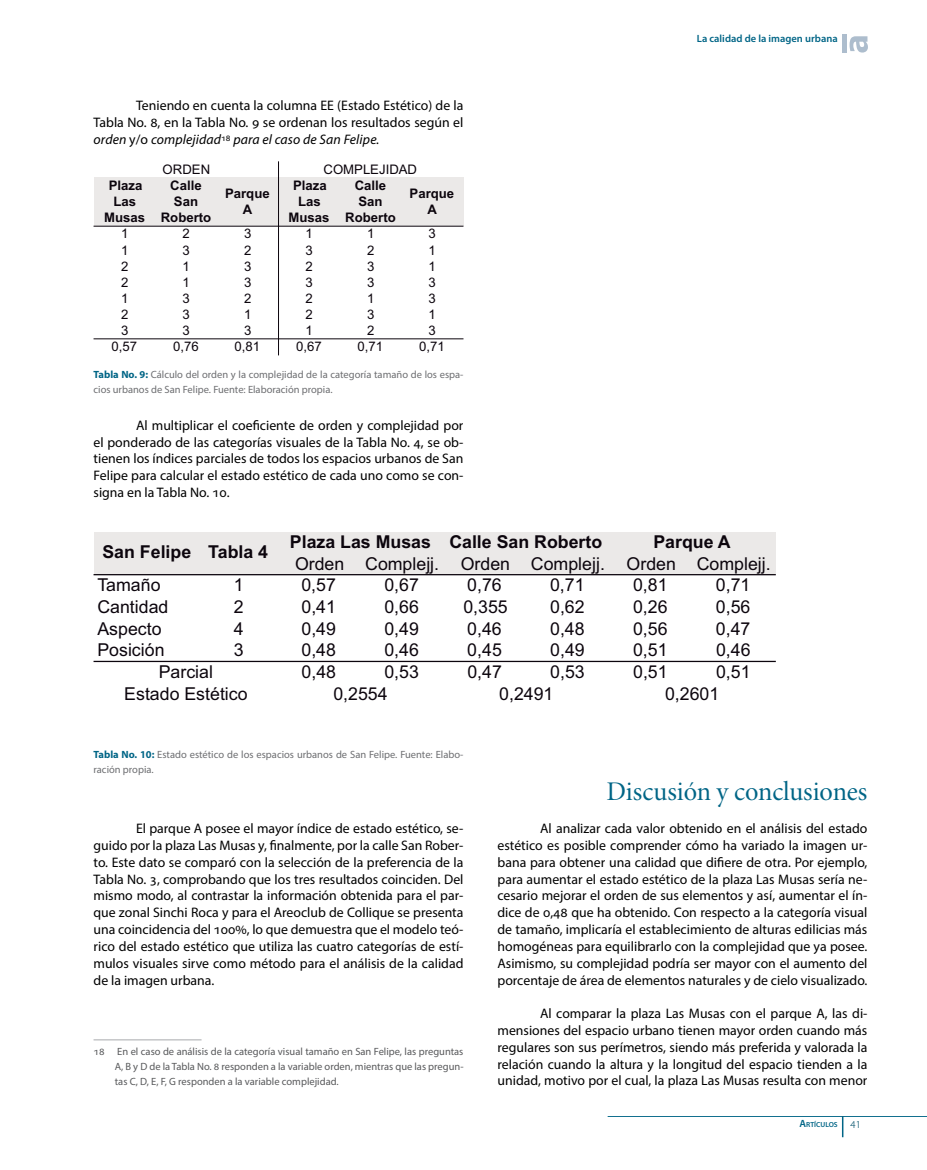
<style>
.page{position:relative;width:927px;height:1170px;background:#fff}
.page>*{position:absolute;margin:0;border:0;box-sizing:border-box;transform-origin:0 0}
.t1{font:27px "Minion Pro Subh";letter-spacing:-.005em;color:#006586}
.t2{font:17.7px "Arial";color:#0c050d}
.t3{font:700 17.7px "Arial";color:#0c050d}
.t4{font:13.8px/16.8px "Myriad Pro";color:#000;text-align:justify}
.t5{font:13.2px "Arial";color:#0c050d}
.t6{font:700 13.2px/16px "Arial";color:#0c050d;text-align:center}
.t7{font:10.5px/15px "Myriad Pro";color:#6d6e71}
.t8{font:10.5px/15px "Myriad Pro";color:#58595b;text-align:justify}
.t9{font:600 10.5px "Myriad Pro";color:#006586}
.t10{font:600 7.35px "Myriad Pro";color:#006586}
.s1{font-style:italic}
.s2{font-weight:700;color:#006586}
.s3{font-size:10.5px}
.s4{font-weight:300;font-size:10.5px;color:#bcbec0}
</style>
<div class="page">
<svg style="left:842px;top:1117px;width:1px;height:20px"></svg>
<div style="left:842px;top:34px;width:5px;height:19px;background:#adbdcd"></div>
<svg style="left:849px;top:36px;width:19px;height:17px"></svg>
<hr style="left:608px;top:1116px;width:319px;height:1px;background:#006586">
<hr style="left:94px;top:1039px;width:108px;height:1px;background:#a7a9ac">
<div style="left:94px;top:177px;width:369px;height:50px;background:#ebe9e8"></div>
<hr style="left:278px;top:161px;width:1px;height:194px;background:#0c050d">
<hr style="left:94px;top:226px;width:369px;height:1px;background:#0c050d">
<hr style="left:94px;top:338px;width:369px;height:1px;background:#0c050d">
<div style="left:95px;top:532px;width:681px;height:43px;background:#ebe9e8"></div>
<hr style="left:94px;top:574px;width:682px;height:1px;background:#0c050d">
<hr style="left:94px;top:660px;width:682px;height:2px;background:#0c050d">
<p class="t4" style="left:94px;top:97px;width:371px;text-indent:43px">Teniendo en cuenta la columna EE (Estado Estético) de la Tabla No. 8, en la Tabla No. 9 se ordenan los resultados según el <span class="s1">orden</span> y/o <span class="s1">complejidad</span><sup>18</sup> <span class="s1">para el caso de San Felipe.</span></p>
<p class="t5" style="left:163px;top:161px;width:49px">ORDEN</p>
<p class="t5" style="left:323px;top:161px;width:95px">COMPLEJIDAD</p>
<p class="t6" style="left:104px;top:178px;width:42px">Plaza<br>Las<br>Musas</p>
<p class="t6" style="left:161px;top:178px;width:52px">Calle<br>San<br>Roberto</p>
<p class="t6" style="left:225px;top:185px;width:46px">Parque<br>A</p>
<p class="t6" style="left:289px;top:178px;width:42px">Plaza<br>Las<br>Musas</p>
<p class="t6" style="left:345px;top:178px;width:52px">Calle<br>San<br>Roberto</p>
<p class="t6" style="left:410px;top:185px;width:46px">Parque<br>A</p>
<p class="t5" style="left:121px;top:225px;width:9px">1</p>
<p class="t5" style="left:183px;top:225px;width:9px">2</p>
<p class="t5" style="left:244px;top:225px;width:9px">3</p>
<p class="t5" style="left:306px;top:225px;width:9px">1</p>
<p class="t5" style="left:367px;top:225px;width:9px">1</p>
<p class="t5" style="left:428px;top:225px;width:9px">3</p>
<p class="t5" style="left:121px;top:241px;width:9px">1</p>
<p class="t5" style="left:183px;top:241px;width:9px">3</p>
<p class="t5" style="left:244px;top:241px;width:9px">2</p>
<p class="t5" style="left:306px;top:241px;width:9px">3</p>
<p class="t5" style="left:367px;top:241px;width:9px">2</p>
<p class="t5" style="left:428px;top:241px;width:9px">1</p>
<p class="t5" style="left:121px;top:257px;width:9px">2</p>
<p class="t5" style="left:183px;top:257px;width:9px">1</p>
<p class="t5" style="left:244px;top:257px;width:9px">3</p>
<p class="t5" style="left:306px;top:257px;width:9px">2</p>
<p class="t5" style="left:367px;top:257px;width:9px">3</p>
<p class="t5" style="left:428px;top:257px;width:9px">1</p>
<p class="t5" style="left:121px;top:273px;width:9px">2</p>
<p class="t5" style="left:183px;top:273px;width:9px">1</p>
<p class="t5" style="left:244px;top:273px;width:9px">3</p>
<p class="t5" style="left:306px;top:273px;width:9px">3</p>
<p class="t5" style="left:367px;top:273px;width:9px">3</p>
<p class="t5" style="left:428px;top:273px;width:9px">3</p>
<p class="t5" style="left:121px;top:289px;width:9px">1</p>
<p class="t5" style="left:183px;top:289px;width:9px">3</p>
<p class="t5" style="left:244px;top:289px;width:9px">2</p>
<p class="t5" style="left:306px;top:289px;width:9px">2</p>
<p class="t5" style="left:367px;top:289px;width:9px">1</p>
<p class="t5" style="left:428px;top:289px;width:9px">3</p>
<p class="t5" style="left:121px;top:305px;width:9px">2</p>
<p class="t5" style="left:183px;top:305px;width:9px">3</p>
<p class="t5" style="left:244px;top:305px;width:9px">1</p>
<p class="t5" style="left:306px;top:305px;width:9px">2</p>
<p class="t5" style="left:367px;top:305px;width:9px">3</p>
<p class="t5" style="left:428px;top:305px;width:9px">1</p>
<p class="t5" style="left:121px;top:322px;width:9px">3</p>
<p class="t5" style="left:183px;top:322px;width:9px">3</p>
<p class="t5" style="left:244px;top:322px;width:9px">3</p>
<p class="t5" style="left:306px;top:322px;width:9px">1</p>
<p class="t5" style="left:367px;top:322px;width:9px">2</p>
<p class="t5" style="left:428px;top:322px;width:9px">3</p>
<p class="t5" style="left:112px;top:338px;width:27px">0,57</p>
<p class="t5" style="left:173px;top:338px;width:27px">0,76</p>
<p class="t5" style="left:235px;top:338px;width:27px">0,81</p>
<p class="t5" style="left:296px;top:338px;width:27px">0,67</p>
<p class="t5" style="left:358px;top:338px;width:27px">0,71</p>
<p class="t5" style="left:419px;top:338px;width:27px">0,71</p>
<p class="t7" style="left:94px;top:366px;width:371px"><span class="s2">Tabla No. 9:</span> Cálculo del orden y la complejidad de la categoría tamaño de los espa&shy;cios urbanos de San Felipe. Fuente: Elaboración propia.</p>
<p class="t4" style="left:94px;top:416px;width:371px;text-indent:43px">Al multiplicar el coeficiente de orden y complejidad por el ponderado de las categorías visuales de la Tabla No. 4, se ob&shy;tienen los índices parciales de todos los espacios urbanos de San Felipe para calcular el estado estético de cada uno como se con&shy;signa en la Tabla No. 10.</p>
<p class="t9" style="left:697px;top:32px;width:142px">La calidad de la imagen urbana</p>
<p class="t3" style="left:102px;top:540px;width:167px">San Felipe Tabla 4</p>
<p class="t3" style="left:290px;top:530px;width:314px">Plaza Las Musas Calle San Roberto</p>
<p class="t3" style="left:653px;top:530px;width:79px">Parque A</p>
<p class="t2" style="left:295px;top:551px;width:477px">Orden Complejj. Orden Complejj. Orden Complejj.</p>
<p class="t2" style="left:97px;top:573px;width:65px">Tamaño</p>
<p class="t2" style="left:234px;top:573px;width:11px">1</p>
<p class="t2" style="left:301px;top:573px;width:36px">0,57</p>
<p class="t2" style="left:384px;top:573px;width:36px">0,67</p>
<p class="t2" style="left:467px;top:573px;width:36px">0,76</p>
<p class="t2" style="left:550px;top:573px;width:36px">0,71</p>
<p class="t2" style="left:633px;top:573px;width:36px">0,81</p>
<p class="t2" style="left:716px;top:573px;width:36px">0,71</p>
<p class="t2" style="left:97px;top:595px;width:73px">Cantidad</p>
<p class="t2" style="left:234px;top:595px;width:11px">2</p>
<p class="t2" style="left:301px;top:595px;width:36px">0,41</p>
<p class="t2" style="left:384px;top:595px;width:36px">0,66</p>
<p class="t2" style="left:463px;top:595px;width:46px">0,355</p>
<p class="t2" style="left:550px;top:595px;width:36px">0,62</p>
<p class="t2" style="left:633px;top:595px;width:36px">0,26</p>
<p class="t2" style="left:716px;top:595px;width:36px">0,56</p>
<p class="t2" style="left:97px;top:616px;width:66px">Aspecto</p>
<p class="t2" style="left:234px;top:616px;width:11px">4</p>
<p class="t2" style="left:301px;top:616px;width:36px">0,49</p>
<p class="t2" style="left:384px;top:616px;width:36px">0,49</p>
<p class="t2" style="left:467px;top:616px;width:36px">0,46</p>
<p class="t2" style="left:550px;top:616px;width:36px">0,48</p>
<p class="t2" style="left:633px;top:616px;width:36px">0,56</p>
<p class="t2" style="left:716px;top:616px;width:36px">0,47</p>
<p class="t2" style="left:97px;top:638px;width:69px">Posición</p>
<p class="t2" style="left:234px;top:638px;width:11px">3</p>
<p class="t2" style="left:301px;top:638px;width:36px">0,48</p>
<p class="t2" style="left:384px;top:638px;width:36px">0,46</p>
<p class="t2" style="left:467px;top:638px;width:36px">0,45</p>
<p class="t2" style="left:550px;top:638px;width:36px">0,49</p>
<p class="t2" style="left:633px;top:638px;width:36px">0,51</p>
<p class="t2" style="left:716px;top:638px;width:36px">0,46</p>
<p class="t2" style="left:159px;top:660px;width:56px">Parcial</p>
<p class="t2" style="left:302px;top:660px;width:36px">0,48</p>
<p class="t2" style="left:384px;top:660px;width:36px">0,53</p>
<p class="t2" style="left:467px;top:660px;width:36px">0,47</p>
<p class="t2" style="left:550px;top:660px;width:36px">0,53</p>
<p class="t2" style="left:633px;top:660px;width:36px">0,51</p>
<p class="t2" style="left:716px;top:660px;width:36px">0,51</p>
<p class="t2" style="left:124px;top:681px;width:125px">Estado Estético</p>
<p class="t2" style="left:333px;top:681px;width:56px">0,2554</p>
<p class="t2" style="left:499px;top:681px;width:56px">0,2491</p>
<p class="t2" style="left:665px;top:681px;width:56px">0,2601</p>
<p class="t7" style="left:94px;top:746px;width:371px"><span class="s2">Tabla No. 10:</span> Estado estético de los espacios urbanos de San Felipe. Fuente: Elabo&shy;ración propia.</p>
<p class="t4" style="left:94px;top:820px;width:371px;text-indent:43px">El parque A posee el mayor índice de estado estético, se&shy;guido por la plaza Las Musas y, finalmente, por la calle San Rober&shy;to. Este dato se comparó con la selección de la preferencia de la Tabla No. 3, comprobando que los tres resultados coinciden. Del mismo modo, al contrastar la información obtenida para el par&shy;que zonal Sinchi Roca y para el Areoclub de Collique se presenta una coincidencia del 100%, lo que demuestra que el modelo teó&shy;rico del estado estético que utiliza las cuatro categorías de estí&shy;mulos visuales sirve como método para el análisis de la calidad de la imagen urbana.</p>
<p class="t8" style="left:115px;top:1043px;width:350px;text-indent:-21px">18 En el caso de análisis de la categoría visual tamaño en San Felipe, las preguntas A, B y D de la Tabla No. 8 responden a la variable orden, mientras que las pregun&shy;tas C, D, E, F, G responden a la variable complejidad.</p>
<h1 class="t1" style="left:606px;top:774px;width:263px">Discusión y conclusiones</h1>
<p class="t4" style="left:497px;top:820px;width:371px;text-indent:43px">Al analizar cada valor obtenido en el análisis del estado estético es posible comprender cómo ha variado la imagen ur&shy;bana para obtener una calidad que difiere de otra. Por ejemplo, para aumentar el estado estético de la plaza Las Musas sería ne&shy;cesario mejorar el orden de sus elementos y así, aumentar el ín&shy;dice de 0,48 que ha obtenido. Con respecto a la categoría visual de tamaño, implicaría el establecimiento de alturas edilicias más homogéneas para equilibrarlo con la complejidad que ya posee.<br>Asimismo, su complejidad podría ser mayor con el aumento del porcentaje de área de elementos naturales y de cielo visualizado.</p>
<p class="t4" style="left:497px;top:1004px;width:371px;text-indent:43px">Al comparar la plaza Las Musas con el parque A, las di&shy;mensiones del espacio urbano tienen mayor orden cuando más regulares son sus perímetros, siendo más preferida y valorada la relación cuando la altura y la longitud del espacio tienden a la unidad, motivo por el cual, la plaza Las Musas resulta con menor</p>
<p class="t10" style="left:799px;top:1119px;width:63px"><span class="s3">A</span>RTÍCULOS <span class="s4">41</span></p>
</div>
